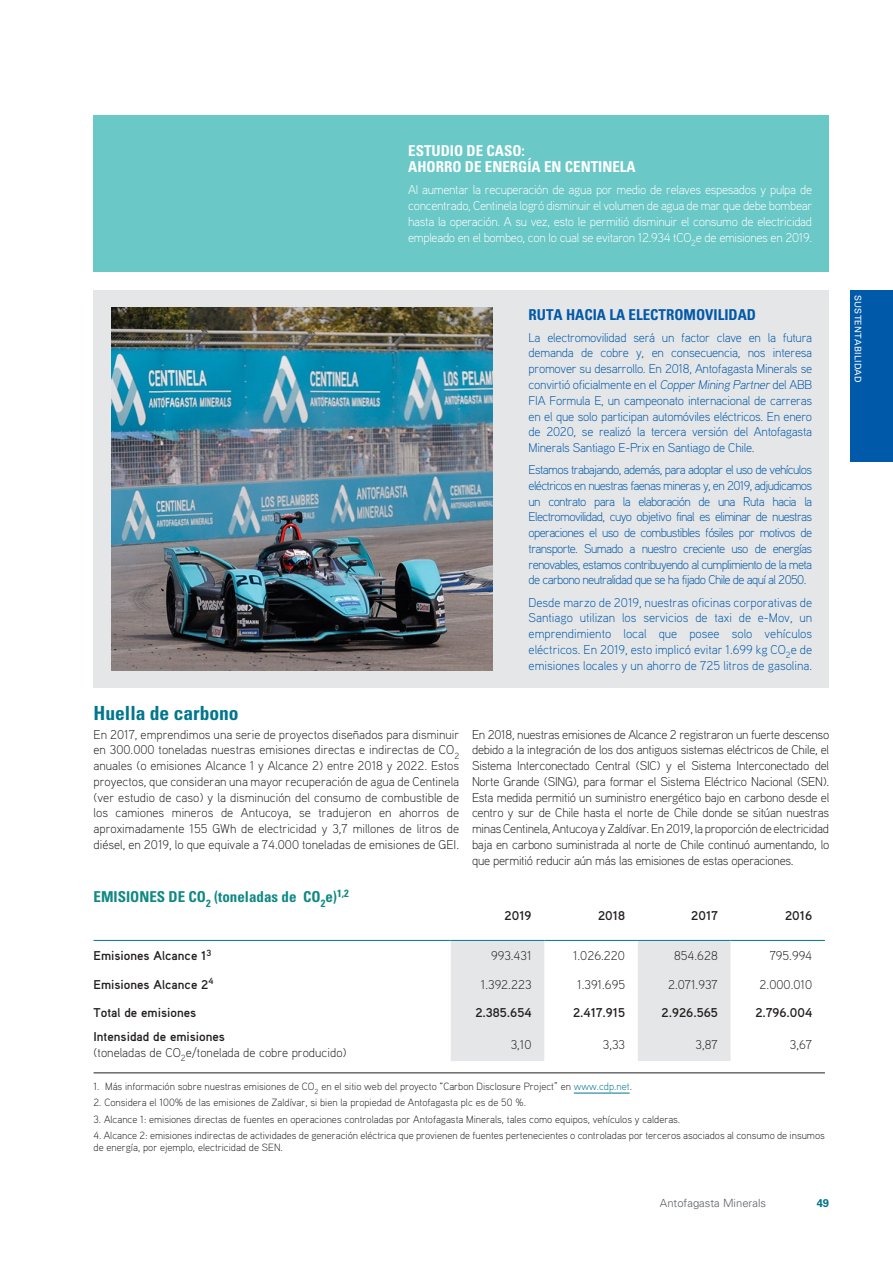
<style>
.page{position:relative;width:893px;height:1263px;background:#fff}
.page>*{position:absolute;margin:0;border:0;box-sizing:border-box;transform-origin:0 0}
.Heading__nivel_2{font:700 condensed 19.5px "Univers LT Std";color:#00768d}
.Heading-1-Space_afte{font:700 condensed 15px/16.5px "Univers LT Std";color:#fff}
.Heading-1-Space_afte-2{font:700 condensed 15px "Univers LT Std";color:#108884}
.Heading-1-Space_afte-3{font:700 condensed 15px "Univers LT Std";color:#0159a9}
.Bodytext{font:300 12.75px/15.8px "Aaux Pro OT";letter-spacing:-.01em;color:#231f20;text-align:justify}
.Bodytext-2{font:300 12.75px/15.8px "Aaux Pro OT";letter-spacing:-.02em;color:#0159a9;text-align:justify}
.Bodytext-3{font:300 12.75px/15.8px "Aaux Pro OT";letter-spacing:-.025em;color:#fff;text-align:justify}
.T-Text-Bold{font:700 12.75px "Aaux Pro OT";color:#231f20}
.T-Figure{font:300 12.75px "Aaux Pro OT";color:#231f20}
.T-Text-Bold-2{font:300 12.75px/15.8px "Aaux Pro OT";color:#231f20}
.T-Figure-Brackets-Bo{font:700 12.75px "Aaux Pro OT";color:#231f20}
.t1{font:300 11.25px "Univers LT Std";color:#5c6066}
.t2{font:700 11.25px "Univers LT Std";color:#00768d}
.Footnote-Last{font:300 10.5px/12px "Aaux Pro OT";color:#231f20}
.Footnote{font:300 10.5px "Aaux Pro OT";color:#231f20}
.t3{font:9px "Univers LT Std";letter-spacing:.025em;color:#fff}
.s1{font-style:italic}
.s2{font-weight:700}
.s3{color:#00768d}
</style>
<div class="page">
<div style="left:94px;top:291px;width:735px;height:397px;background:#e5e6e7"></div>
<div style="left:94px;top:115px;width:735px;height:157px;background:#6ac8c7"></div>
<svg style="left:451px;top:941px;width:279px;height:120px"></svg>
<hr style="left:94px;top:940px;width:357px;height:1px;background:#00768d">
<hr style="left:451px;top:940px;width:93px;height:1px;background:#00768d">
<hr style="left:544px;top:940px;width:94px;height:1px;background:#00768d">
<hr style="left:638px;top:940px;width:92px;height:1px;background:#00768d">
<hr style="left:730px;top:940px;width:95px;height:1px;background:#00768d">
<hr style="left:94px;top:1072px;width:731px;height:1px;background:#231f20">
<hr style="left:574px;top:1093px;width:56px;height:1px;background:#00768d">
<img style="left:112px;top:308px;width:380px;height:363px">
<div style="left:850px;top:291px;width:43px;height:171px;background:#0159a9"></div>
<p class="Heading-1-Space_afte" style="left:408px;top:142px;width:229px">ESTUDIO DE CASO:<br>AHORRO DE ENERGÍA EN CENTINELA</p>
<p class="Bodytext-3" style="left:408px;top:182px;width:405px">Al aumentar la recuperación de agua por medio de relaves espesados y pulpa de concentrado, Centinela logró disminuir el volumen de agua de mar que debe bombear hasta la operación. A su vez, esto le permitió disminuir el consumo de electricidad empleado en el bombeo, con lo cual se evitaron 12.934 tCO<sub>2</sub>e de emisiones en 2019.</p>
<p class="Heading__nivel_2" style="left:94px;top:701px;width:147px">Huella de carbono</p>
<p class="Bodytext" style="left:94px;top:726px;width:367px">En 2017, emprendimos una serie de proyectos diseñados para disminuir en 300.000 toneladas nuestras emisiones directas e indirectas de CO<sub>2 </sub>anuales (o emisiones Alcance 1 y Alcance 2) entre 2018 y 2022. Estos proyectos, que consideran una mayor recuperación de agua de Centinela (ver estudio de caso) y la disminución del consumo de combustible de los camiones mineros de Antucoya, se tradujeron en ahorros de aproximadamente 155 GWh de electricidad y 3,7 millones de litros de diésel, en 2019, lo que equivale a 74.000 toneladas de emisiones de GEI.</p>
<p class="Heading-1-Space_afte-2" style="left:94px;top:887px;width:257px">EMISIONES DE CO<sub>2</sub> (toneladas de CO<sub>2</sub>e)<sup>1,2</sup></p>
<p class="Heading-1-Space_afte-3" style="left:529px;top:305px;width:229px">RUTA HACIA LA ELECTROMOVILIDAD</p>
<p class="Bodytext-2" style="left:529px;top:329px;width:285px">La electromovilidad será un factor clave en la futura demanda de cobre y, en consecuencia, nos interesa promover su desarrollo. En 2018, Antofagasta Minerals se convirtió oficialmente en el <span class="s1">CopperMining Partner</span>del ABB FIA Formula E, un campeonato internacional de carreras en el que solo participan automóviles eléctricos. En enero de 2020, se realizó la tercera versión del Antofagasta Minerals Santiago E-Prix en Santiago de Chile.</p>
<p class="Bodytext-2" style="left:529px;top:461px;width:285px">Estamos trabajando, además, para adoptar el uso de vehículos eléctricos en nuestras faenas mineras y, en 2019, adjudicamos un contrato para la elaboración de una Ruta hacia la Electromovilidad, cuyo objetivo final es eliminar de nuestras operaciones el uso de combustibles fósiles por motivos de transporte. Sumado a nuestro creciente uso de energías renovables, estamos contribuyendo al cumplimiento de la meta de carbono neutralidad que se ha fijado Chile de aquí al 2050.</p>
<p class="Bodytext-2" style="left:529px;top:594px;width:285px">Desde marzo de 2019, nuestras oficinas corporativas de Santiago utilizan los servicios de taxi de e-Mov, un emprendimiento local que posee solo vehículos eléctricos. En 2019, esto implicó evitar 1.699 kg CO<sub>2</sub>e de emisiones locales y un ahorro de 725 litros de gasolina.</p>
<p class="Bodytext" style="left:472px;top:726px;width:359px">En 2018, nuestras emisiones de Alcance 2 registraron un fuerte descenso debido a la integración de los dos antiguos sistemas eléctricos de Chile, el Sistema Interconectado Central (SIC) y el Sistema Interconectado del Norte Grande (SING), para formar el Sistema Eléctrico Nacional (SEN).<br>Esta medida permitió un suministro energético bajo en carbono desde el centro y sur de Chile hasta el norte de Chile donde se sitúan nuestras minas Centinela, Antucoya y Zaldívar. En 2019, la proporción de electricidad baja en carbono suministrada al norte de Chile continuó aumentando, lo que permitió reducir aún más las emisiones de estas operaciones.</p>
<p class="T-Figure-Brackets-Bo" style="left:505px;top:908px;width:28px">2019</p>
<p class="T-Figure-Brackets-Bo" style="left:598px;top:908px;width:28px">2018</p>
<p class="T-Figure-Brackets-Bo" style="left:691px;top:908px;width:28px">2017</p>
<p class="T-Figure-Brackets-Bo" style="left:785px;top:908px;width:29px">2016</p>
<p class="T-Text-Bold" style="left:94px;top:947px;width:119px">Emisiones Alcance 1<sup>3</sup></p>
<p class="T-Figure" style="left:491px;top:947px;width:42px">993.431</p>
<p class="T-Figure" style="left:573px;top:947px;width:54px">1.026.220</p>
<p class="T-Figure" style="left:674px;top:947px;width:45px">854.628</p>
<p class="T-Figure" style="left:770px;top:947px;width:44px">795.994</p>
<p class="T-Text-Bold" style="left:94px;top:976px;width:121px">Emisiones Alcance 2<sup>4</sup></p>
<p class="T-Figure" style="left:481px;top:976px;width:52px">1.392.223</p>
<p class="T-Figure" style="left:577px;top:976px;width:49px">1.391.695</p>
<p class="T-Figure" style="left:668px;top:976px;width:51px">2.071.937</p>
<p class="T-Figure" style="left:760px;top:976px;width:54px">2.000.010</p>
<p class="T-Text-Bold" style="left:94px;top:1005px;width:104px">Total de emisiones</p>
<p class="T-Text-Bold" style="left:475px;top:1005px;width:58px">2.385.654</p>
<p class="T-Text-Bold" style="left:573px;top:1005px;width:54px">2.417.915</p>
<p class="T-Text-Bold" style="left:662px;top:1005px;width:58px">2.926.565</p>
<p class="T-Text-Bold" style="left:755px;top:1005px;width:58px">2.796.004</p>
<p class="T-Text-Bold-2" style="left:94px;top:1028px;width:255px"><span class="s2">Intensidad de emisiones<br></span>(toneladas de CO<sub>2</sub>e/tonelada de cobre producido)</p>
<p class="T-Figure" style="left:511px;top:1036px;width:22px">3,10</p>
<p class="T-Figure" style="left:603px;top:1036px;width:24px">3,33</p>
<p class="T-Figure" style="left:696px;top:1036px;width:24px">3,87</p>
<p class="T-Figure" style="left:790px;top:1036px;width:24px">3,67</p>
<p class="Footnote" style="left:94px;top:1080px;width:540px">1. Más información sobre nuestras emisiones de CO<sub>2</sub> en el sitio web del proyecto “Carbon Disclosure Project” en <span class="s3">www.cdp.net</span>.</p>
<p class="Footnote-Last" style="left:94px;top:1096px;width:434px">2. Considera el 100% de las emisiones de Zaldívar, si bien la propiedad de Antofagasta plc es de 50 %.</p>
<p class="Footnote-Last" style="left:94px;top:1112px;width:588px">3. Alcance 1: emisiones directas de fuentes en operaciones controladas por Antofagasta Minerals, tales como equipos, vehículos y calderas.</p>
<p class="Footnote-Last" style="left:94px;top:1129px;width:733px">4. Alcance 2: emisiones indirectas de actividades de generación eléctrica que provienen de fuentes pertenecientes o controladas por terceros asociados al consumo de insumos de energía, por ejemplo, electricidad de SEN.</p>
<p class="t1" style="left:660px;top:1196px;width:108px">Antofagasta Minerals</p>
<p class="t2" style="left:817px;top:1197px;width:14px">49</p>
<p class="t3" style="left:863px;top:295px;width:89px;rotate:90deg">SUSTENTABILIDAD</p>
</div>
